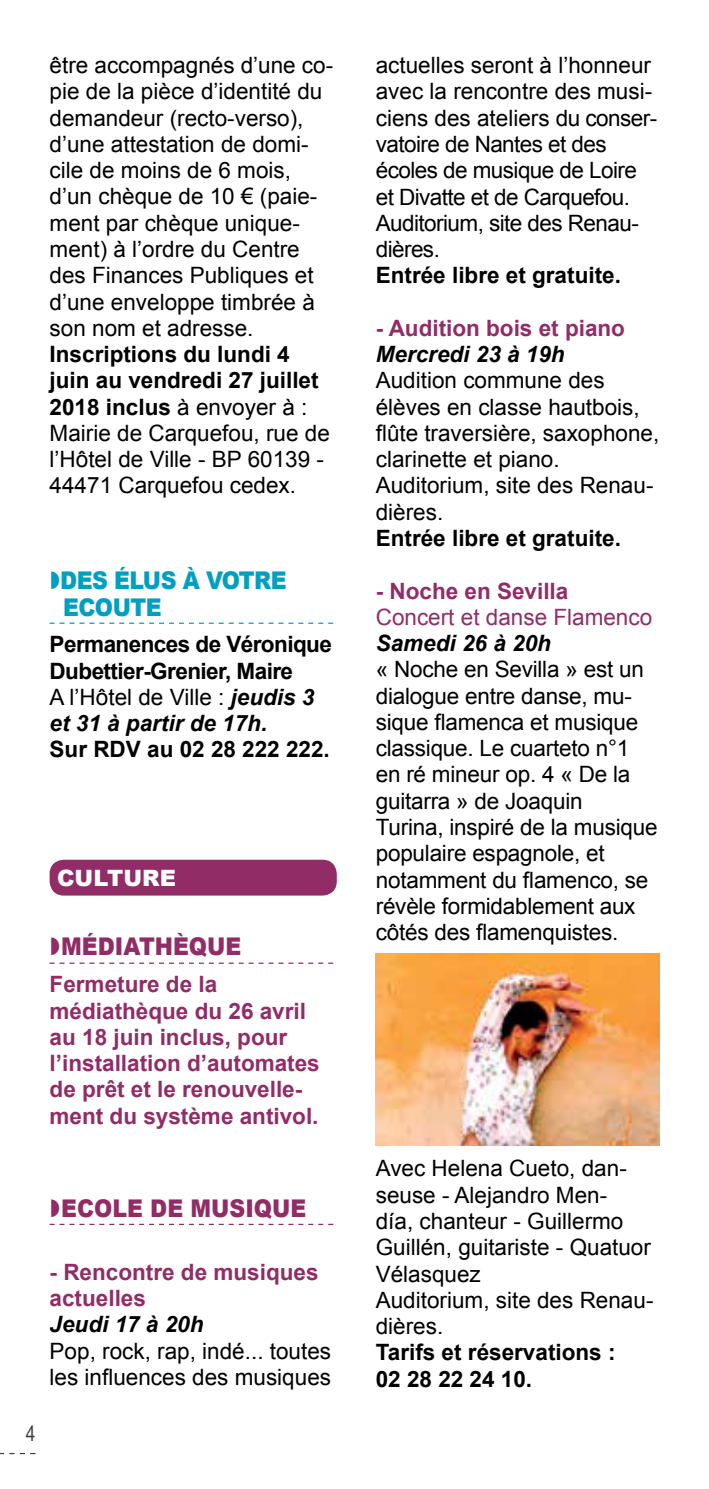
<style>
.page{position:relative;width:709px;height:1489px;background:#fff}
.page>*{position:absolute;margin:0;border:0;box-sizing:border-box;transform-origin:0 0}
.t1{font:900 24.5px "Arial";color:#912c66;scale:.9 1}
.t2{font:900 24.5px/26.2px "Arial";letter-spacing:-.025em;color:#009fc2;scale:.9 1}
.t3{font:22.5px/26.2px "Arial";color:#000}
.t4{font:700 22.5px/26.2px "Arial";color:#912c66}
.t5{font:22.5px/26.2px "Arial";letter-spacing:-.025em;color:#000}
.t6{font:700 22.5px/26.2px "Arial";color:#000}
.t7{font:700 22.5px/26.2px "Arial";letter-spacing:-.025em;color:#000}
.t8{font:italic 700 22.5px "Arial";color:#000}
.t9{font:22.5px "Arial";color:#912c66}
.t10{font:900 22.5px "Arial";color:#fff}
.t11{font:21.25px "Arial Narrow";color:#414042}
.s1{font-weight:700}
.s2{font-weight:400}
.s3{font-style:italic}
</style>
<div class="page">
<svg style="left:0;top:1452px;width:35px;height:1px"></svg>
<svg style="left:50px;top:622px;width:283px;height:2px"></svg>
<svg style="left:50px;top:962px;width:283px;height:1px"></svg>
<svg style="left:50px;top:1223px;width:283px;height:1px"></svg>
<div style="left:50px;top:859px;width:287px;height:36px;background:#912c66;border-radius:14px"></div>
<img style="left:376px;top:953px;width:283px;height:191px">
<p class="t3" style="left:50px;top:52px;width:285px">être accompagnés d’une co&shy;pie de la pièce d’identité du demandeur (recto-verso), d’une attestation de domi&shy;cile de moins de 6 mois, d’un chèque de 10 € (paie&shy;ment par chèque unique&shy;ment) à l’ordre du Centre des Finances Publiques et d’une enveloppe timbrée à son nom et adresse.</p>
<p class="t3" style="left:50px;top:341px;width:282px"><span class="s1">Inscriptions du lundi 4 juin au vendredi 27 juillet<br>2018 inclus</span> à envoyer à :<br>Mairie de Carquefou, rue de l’Hôtel de Ville - BP 60139 -<br>44471 Carquefou cedex.</p>
<p class="t2" style="left:60px;top:566px;width:253px">DES ÉLUS À VOTRE<br>ECOUTE</p>
<p class="t7" style="left:50px;top:632px;width:284px">Permanences de Véronique<br>Dubettier-Grenier, Maire<br><span class="s2">A l’Hôtel de Ville :</span> <span class="s3">jeudis 3 et 31 à partir de 17h.</span></p>
<p class="t6" style="left:50px;top:737px;width:282px">Sur RDV au 02 28 222 222.</p>
<p class="t10" style="left:57px;top:861px;width:120px">CULTURE</p>
<p class="t1" style="left:61px;top:928px;width:202px">MÉDIATHÈQUE</p>
<p class="t4" style="left:50px;top:972px;width:272px">Fermeture de la médiathèque du 26 avril au 18 juin inclus, pour l’installation d’automates de prêt et le renouvelle&shy;ment du système antivol.</p>
<p class="t1" style="left:61px;top:1189px;width:274px">ECOLE DE MUSIQUE</p>
<p class="t11" style="left:26px;top:1418px;width:11px">4</p>
<p class="t4" style="left:50px;top:1259px;width:270px">- Rencontre de musiques actuelles</p>
<p class="t8" style="left:50px;top:1309px;width:155px">Jeudi 17 à 20h</p>
<p class="t3" style="left:50px;top:1337px;width:283px">Pop, rock, rap, indé... toutes les influences des musiques</p>
<p class="t5" style="left:376px;top:52px;width:283px">actuelles seront à l’honneur avec la rencontre des musi&shy;ciens des ateliers du conser&shy;vatoire de Nantes et des écoles de musique de Loire et Divatte et de Carquefou.<br>Auditorium, site des Renau&shy;dières.</p>
<p class="t6" style="left:376px;top:263px;width:247px">Entrée libre et gratuite.</p>
<p class="t4" style="left:376px;top:315px;width:251px">- Audition bois et piano</p>
<p class="t8" style="left:376px;top:339px;width:190px">Mercredi 23 à 19h</p>
<p class="t3" style="left:376px;top:367px;width:285px">Audition commune des élèves en classe hautbois, flûte traversière, saxophone, clarinette et piano.<br>Auditorium, site des Renau&shy;dières.</p>
<p class="t6" style="left:376px;top:525px;width:247px">Entrée libre et gratuite.</p>
<p class="t4" style="left:376px;top:578px;width:194px">- Noche en Sevilla</p>
<p class="t9" style="left:376px;top:602px;width:278px">Concert et danse Flamenco</p>
<p class="t8" style="left:376px;top:628px;width:177px">Samedi 26 à 20h</p>
<p class="t3" style="left:376px;top:656px;width:283px">« Noche en Sevilla » est un dialogue entre danse, mu&shy;sique flamenca et musique classique. Le cuarteto n°1 en ré mineur op. 4 « De la guitarra » de Joaquin<br>Turina, inspiré de la musique populaire espagnole, et notamment du flamenco, se révèle formidablement aux côtés des flamenquistes.</p>
<p class="t3" style="left:376px;top:1155px;width:279px">Avec Helena Cueto, dan&shy;seuse - Alejandro Men-<br>día, chanteur - Guillermo<br>Guillén, guitariste - Quatuor<br>Vélasquez<br>Auditorium, site des Renau&shy;dières.</p>
<p class="t6" style="left:376px;top:1339px;width:241px">Tarifs et réservations :<br>02 28 22 24 10.</p>
</div>
